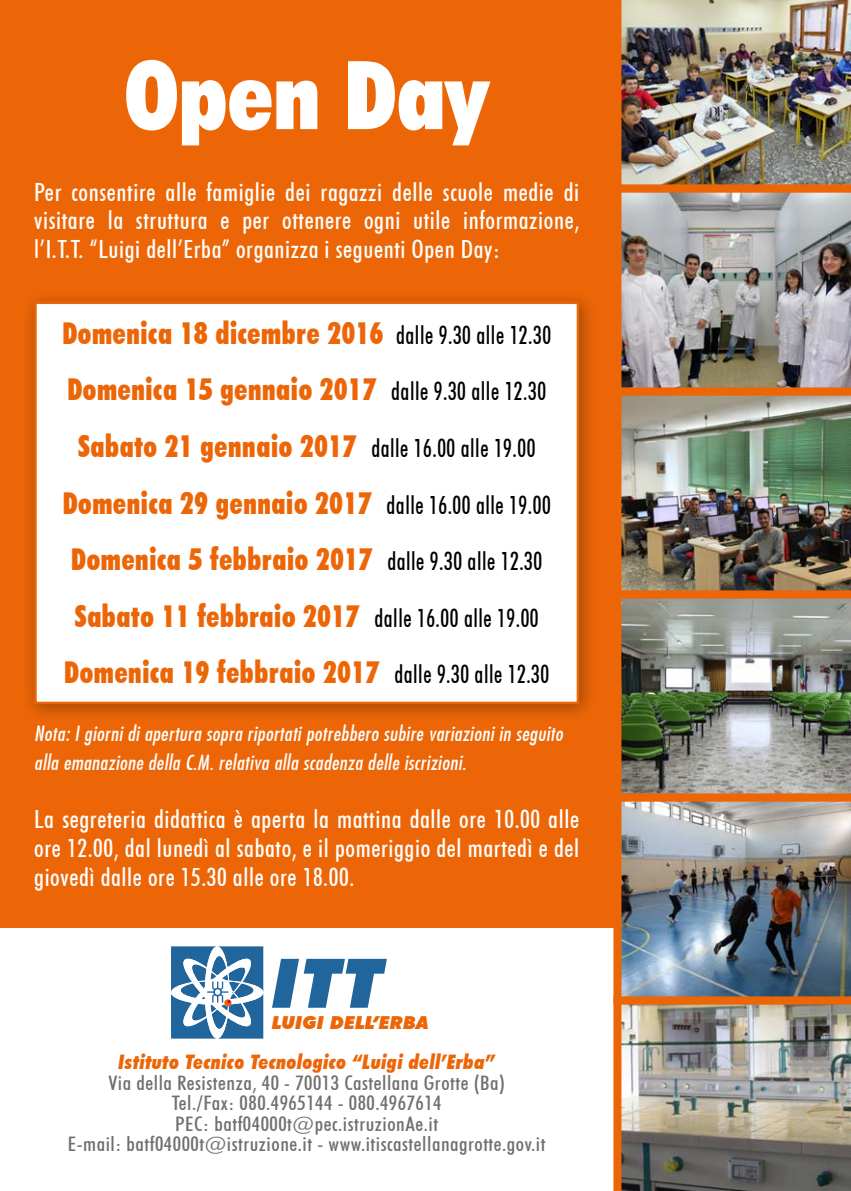
<style>
.page{position:relative;width:851px;height:1191px;background:#fff}
.page>*{position:absolute;margin:0;border:0;box-sizing:border-box;transform-origin:0 0}
.t1{font:900 condensed 95.2px "Futura BT";color:#fff}
.t2{font:italic 900 68.4px "Futura BT";color:#21659d}
.t3{font:900 condensed 30px/56.6px "Futura BT";letter-spacing:.025em;color:#ec6608;text-align:center;scale:.9 1}
.t4{font:500 condensed 25px/29px "Futura BT";letter-spacing:.025em;color:#fff;text-align:justify}
.t5{font:500 condensed 20px/20.6px "Futura BT";letter-spacing:.025em;color:#706f6f;scale:1.08 1}
.t6{font:20px/29px "Futura Md Cn BT Italic";letter-spacing:.025em;color:#fff}
.t7{font:italic 900 condensed 20px "Futura BT";letter-spacing:.025em;color:#ec6608}
.t8{font:italic 900 17.8px "Futura BT";color:#ec6608}
.s1{font-weight:500;font-size:25px;color:#000}
</style>
<div class="page">
<div style="left:0;top:0;width:850px;height:927px;background:#ec6608"></div>
<svg style="left:171px;top:946px;width:92px;height:92px"></svg>
<div style="left:21px;top:288px;width:575px;height:434px;background:#000;opacity:.35"></div>
<div style="left:34px;top:301px;width:545px;height:403px;background:#fff;border:3px solid #ec6608"></div>
<img style="left:613px;top:1004px;width:237px;height:187px">
<img style="left:613px;top:801px;width:237px;height:203px">
<img style="left:621px;top:598px;width:229px;height:196px">
<img style="left:621px;top:395px;width:229px;height:196px">
<img style="left:621px;top:192px;width:229px;height:196px">
<img style="left:621px;top:0;width:229px;height:185px">
<p class="t1" style="left:124px;top:37px;width:366px">Open Day</p>
<p class="t4" style="left:34px;top:177px;width:546px">Per consentire alle famiglie dei ragazzi delle scuole medie di visitare la struttura e per ottenere ogni utile informazione, l’I.T.T. “Luigi dell’Erba” organizza i seguenti Open Day:</p>
<p class="t3" style="left:62px;top:305px;width:544px">Domenica 18 dicembre 2016 <span class="s1">dalle 9.30 alle 12.30</span></p>
<p class="t3" style="left:67px;top:361px;width:533px">Domenica 15 gennaio 2017 <span class="s1">dalle 9.30 alle 12.30</span></p>
<p class="t3" style="left:78px;top:418px;width:509px">Sabato 21 gennaio 2017 <span class="s1">dalle 16.00 alle 19.00</span></p>
<p class="t3" style="left:63px;top:474px;width:543px">Domenica 29 gennaio 2017 <span class="s1">dalle 16.00 alle 19.00</span></p>
<p class="t3" style="left:71px;top:531px;width:524px">Domenica 5 febbraio 2017 <span class="s1">dalle 9.30 alle 12.30</span></p>
<p class="t3" style="left:64px;top:587px;width:540px">Sabato 11 febbraio 2017 <span class="s1">dalle 16.00 alle 19.00<br></span>Domenica 19 febbraio 2017 <span class="s1">dalle 9.30 alle 12.30</span></p>
<p class="t6" style="left:34px;top:718px;width:530px">Nota: I giorni di apertura sopra riportati potrebbero subire variazioni in seguito alla emanazione della C.M. relativa alla scadenza delle iscrizioni.</p>
<p class="t4" style="left:34px;top:804px;width:546px">La segreteria didattica è aperta la mattina dalle ore 10.00 alle ore 12.00, dal lunedì al sabato, e il pomeriggio del martedì e del giovedì dalle ore 15.30 alle ore 18.00.</p>
<p class="t2" style="left:271px;top:942px;width:113px">ITT</p>
<p class="t8" style="left:271px;top:1012px;width:158px">LUIGI DELL’ERBA</p>
<p class="t7" style="left:118px;top:1050px;width:378px">Istituto Tecnico Tecnologico “Luigi dell’Erba”</p>
<p class="t5" style="left:108px;top:1072px;width:369px">Via della Resistenza, 40 - 70013 Castellana Grotte (Ba)</p>
<p class="t5" style="left:172px;top:1092px;width:251px">Tel./Fax: 080.4965144 - 080.4967614<br>PEC: batf04000t@pec.istruzionAe.it</p>
<p class="t5" style="left:68px;top:1133px;width:443px">E-mail: batf04000t@istruzione.it - www.itiscastellanagrotte.gov.it</p>
</div>
